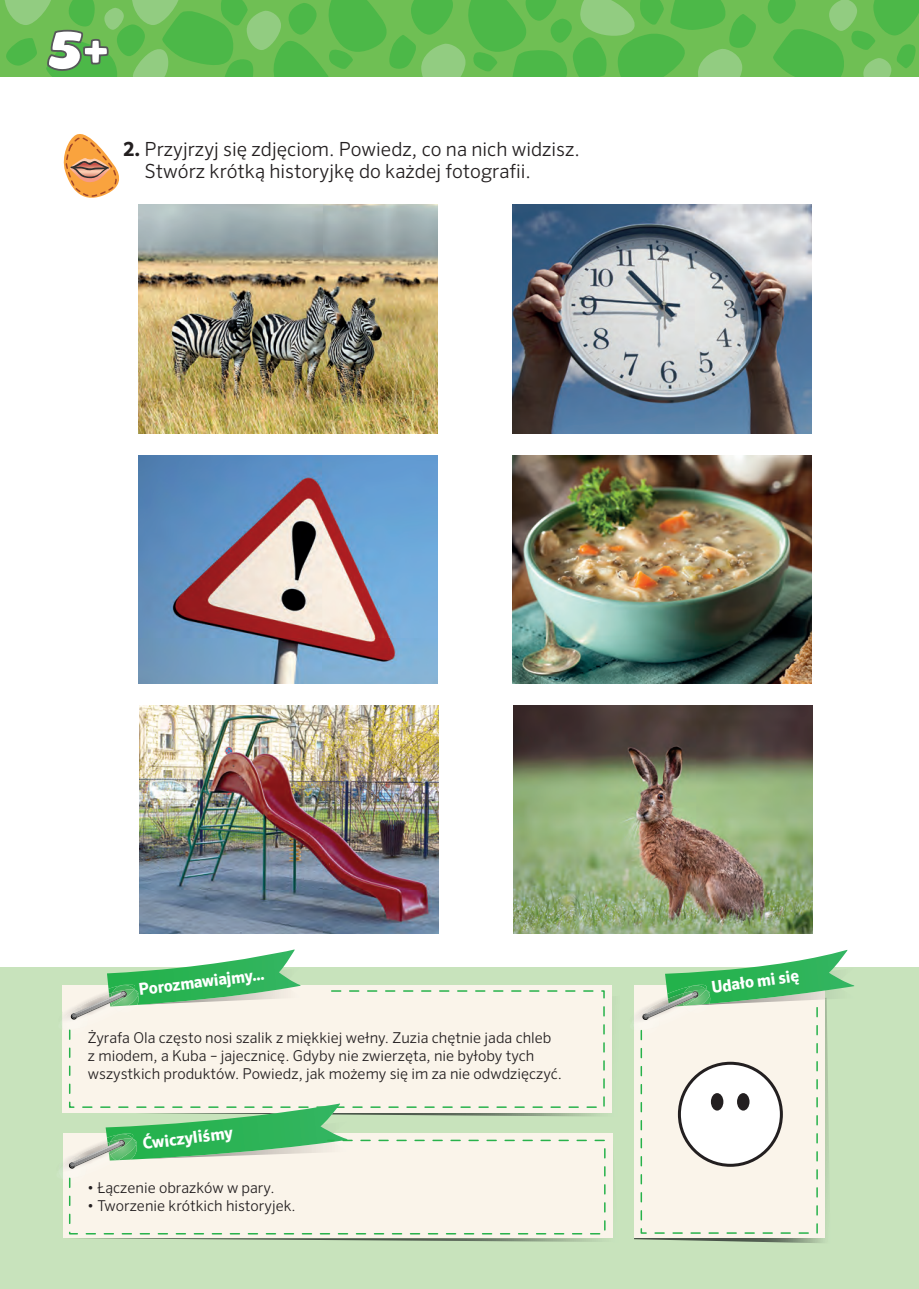
<style>
.page{position:relative;width:919px;height:1289px;background:#fff}
.page>*{position:absolute;margin:0;border:0;box-sizing:border-box;transform-origin:0 0}
.t1{font:300 19.5px/22.5px "Sero Pro";color:#231f20}
.t2{font:700 16.5px "Sero Pro";color:#fff}
.t3{font:300 15px/18px "Sero Pro";color:#231f20}
.s1{font-weight:700}
</style>
<div class="page">
<div style="left:0;top:967px;width:918px;height:321px;background:#c8e3bc"></div>
<svg style="left:348px;top:995px;width:264px;height:121px"></svg>
<div style="left:62px;top:985px;width:549px;height:127px;background:#faf4ea"></div>
<svg style="left:61px;top:949px;width:240px;height:80px"></svg>
<svg style="left:68px;top:989px;width:537px;height:119px"></svg>
<svg style="left:74px;top:1133px;width:539px;height:108px"></svg>
<div style="left:63px;top:1133px;width:549px;height:105px;background:#faf4ea"></div>
<svg style="left:59px;top:1103px;width:289px;height:76px"></svg>
<svg style="left:68px;top:1138px;width:538px;height:97px"></svg>
<svg style="left:634px;top:1237px;width:191px;height:6px"></svg>
<svg style="left:633px;top:950px;width:221px;height:284px"></svg>
<svg style="left:767px;top:0;width:151px;height:77px;background:#63bd52"></svg>
<div style="left:679px;top:1063px;width:102px;height:102px;background:#fff;border-radius:50%"></div>
<div style="left:677px;top:1061px;width:105px;height:105px;border:3px solid #231f20;border-radius:50%"></div>
<div style="left:710px;top:1093px;width:13px;height:17px;background:#231f20;border-radius:50%"></div>
<div style="left:737px;top:1093px;width:12px;height:17px;background:#231f20;border-radius:50%"></div>
<svg style="left:4px;top:0;width:752px;height:77px;background:#67be57"></svg>
<svg style="left:64px;top:134px;width:55px;height:64px"></svg>
<img style="left:138px;top:205px;width:299px;height:228px">
<img style="left:140px;top:705px;width:299px;height:228px">
<img style="left:512px;top:205px;width:299px;height:228px">
<img style="left:513px;top:705px;width:299px;height:228px">
<img style="left:138px;top:455px;width:299px;height:228px">
<img style="left:512px;top:455px;width:299px;height:228px">
<h1 class="t1" style="left:145px;top:137px;width:437px;text-indent:-21px"><span class="s1">2.</span> Przyjrzyj się zdjęciom. Powiedz, co na nich widzisz.<br>Stwórz krótką historyjkę do każdej fotografii.</h1>
<p class="t2" style="left:138px;top:979px;width:128px;rotate:-7deg">Porozmawiajmy…</p>
<p class="t3" style="left:88px;top:1028px;width:475px">Żyrafa Ola często nosi szalik z miękkiej wełny. Zuzia chętnie jada chleb z miodem, a Kuba – jajecznicę. Gdyby nie zwierzęta, nie byłoby tych wszystkich produktów. Powiedz, jak możemy się im za nie odwdzięczyć.</p>
<p class="t2" style="left:141px;top:1133px;width:92px;rotate:-7deg">Ćwiczyliśmy</p>
<p class="t3" style="left:87px;top:1178px;width:189px">• Łączenie obrazków w pary.</p>
<p class="t3" style="left:87px;top:1196px;width:210px">• Tworzenie krótkich historyjek.</p>
<p class="t2" style="left:710px;top:977px;width:90px;rotate:-8deg">Udało mi się</p>
</div>
